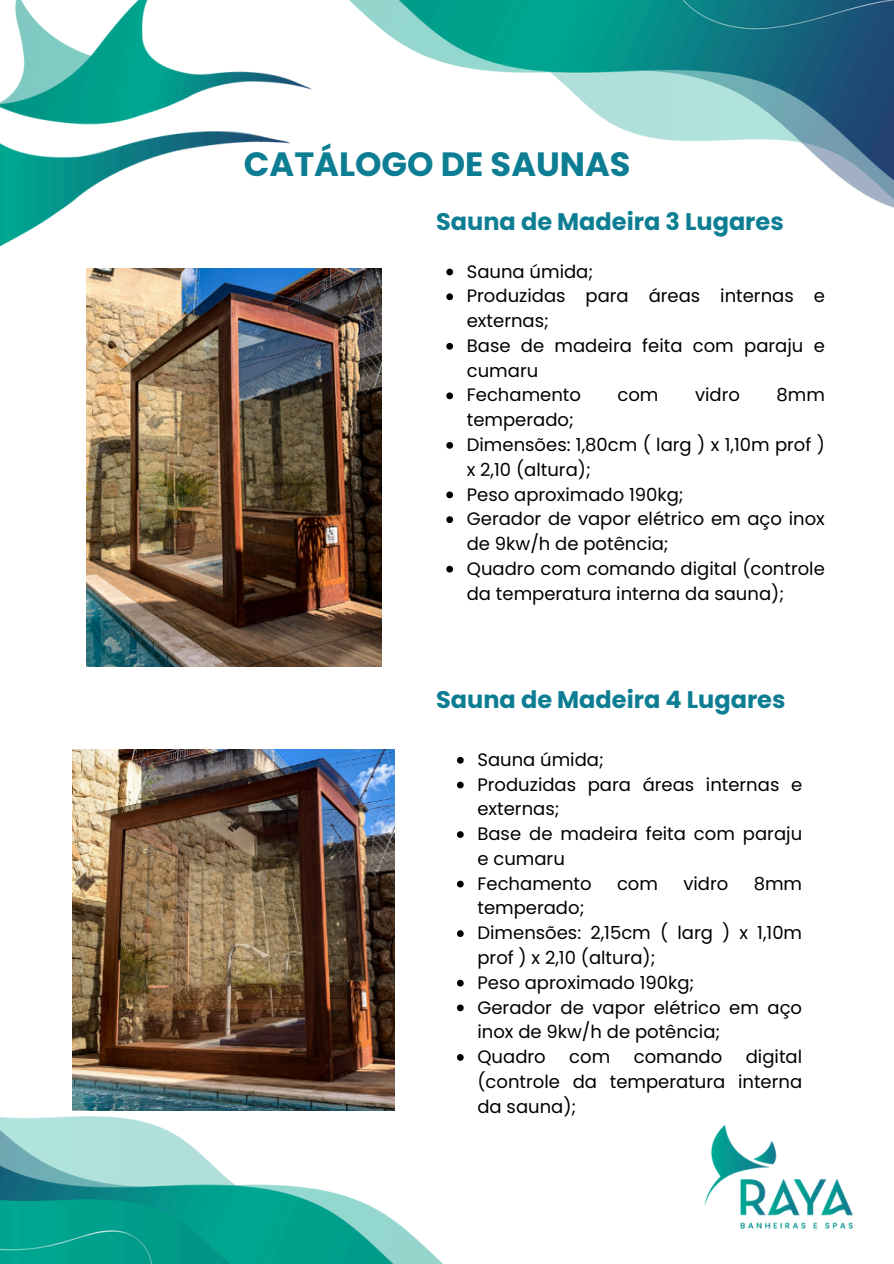
<style>
.page{position:relative;width:894px;height:1264px;background:#fff}
.page>*{position:absolute;margin:0;border:0;box-sizing:border-box;transform-origin:0 0}
.t1{font:700 33.6px "Poppins";color:#0c7d92}
.t2{font:700 24px "Poppins";color:#0c7d92}
.t3{font:18px/24.8px "Poppins";color:#000}
</style>
<div class="page">
<img style="left:0;top:0;width:893px;height:1263px">
<svg style="left:446px;top:269px;width:7px;height:6px"></svg>
<svg style="left:446px;top:293px;width:7px;height:7px"></svg>
<svg style="left:446px;top:343px;width:7px;height:7px"></svg>
<svg style="left:446px;top:392px;width:7px;height:7px"></svg>
<svg style="left:446px;top:442px;width:7px;height:7px"></svg>
<svg style="left:446px;top:491px;width:7px;height:7px"></svg>
<svg style="left:446px;top:516px;width:7px;height:7px"></svg>
<svg style="left:446px;top:566px;width:7px;height:6px"></svg>
<svg style="left:457px;top:757px;width:6px;height:6px"></svg>
<svg style="left:457px;top:781px;width:6px;height:7px"></svg>
<svg style="left:457px;top:831px;width:6px;height:7px"></svg>
<svg style="left:457px;top:880px;width:6px;height:7px"></svg>
<svg style="left:457px;top:930px;width:6px;height:7px"></svg>
<svg style="left:457px;top:979px;width:6px;height:7px"></svg>
<svg style="left:457px;top:1004px;width:6px;height:7px"></svg>
<svg style="left:457px;top:1054px;width:6px;height:6px"></svg>
<img style="left:72px;top:749px;width:322px;height:361px">
<img style="left:86px;top:268px;width:295px;height:398px">
<h1 class="t1" style="left:244px;top:141px;width:388px">CATÁLOGO DE SAUNAS</h1>
<p class="t2" style="left:436px;top:205px;width:349px">Sauna de Madeira 3 Lugares</p>
<h2 class="t3" style="left:466px;top:259px;width:128px">Sauna úmida;</h2>
<p class="t3" style="left:466px;top:284px;width:359px">Produzidas para áreas internas e externas;</p>
<p class="t3" style="left:466px;top:333px;width:359px">Base de madeira feita com paraju e cumaru</p>
<p class="t3" style="left:466px;top:383px;width:116px">Fechamento</p>
<p class="t3" style="left:617px;top:383px;width:42px">com</p>
<p class="t3" style="left:694px;top:383px;width:46px">vidro</p>
<p class="t3" style="left:776px;top:383px;width:50px">8mm</p>
<p class="t3" style="left:466px;top:407px;width:108px">temperado;</p>
<p class="t3" style="left:466px;top:432px;width:359px">Dimensões: 1,80cm ( larg ) x 1,10m prof ) x 2,10 (altura);</p>
<p class="t3" style="left:466px;top:482px;width:218px">Peso aproximado 190kg;</p>
<p class="t3" style="left:466px;top:506px;width:359px">Gerador de vapor elétrico em aço inox de 9kw/h de potência;</p>
<p class="t3" style="left:466px;top:556px;width:359px">Quadro com comando digital (controle da temperatura interna da sauna);</p>
<p class="t2" style="left:436px;top:682px;width:351px">Sauna de Madeira 4 Lugares</p>
<p class="t3" style="left:477px;top:747px;width:128px">Sauna úmida;</p>
<p class="t3" style="left:477px;top:772px;width:326px">Produzidas para áreas internas e externas;</p>
<h2 class="t3" style="left:477px;top:821px;width:326px">Base de madeira feita com paraju e cumaru</h2>
<p class="t3" style="left:477px;top:871px;width:116px">Fechamento</p>
<p class="t3" style="left:617px;top:871px;width:42px">com</p>
<p class="t3" style="left:683px;top:871px;width:46px">vidro</p>
<p class="t3" style="left:753px;top:871px;width:50px">8mm</p>
<p class="t3" style="left:477px;top:895px;width:108px">temperado;</p>
<p class="t3" style="left:477px;top:920px;width:326px">Dimensões: 2,15cm ( larg ) x 1,10m prof ) x 2,10 (altura);</p>
<p class="t3" style="left:477px;top:970px;width:218px">Peso aproximado 190kg;</p>
<p class="t3" style="left:477px;top:994px;width:326px">Gerador de vapor elétrico em aço inox de 9kw/h de potência;</p>
<p class="t3" style="left:477px;top:1044px;width:70px">Quadro</p>
<p class="t3" style="left:569px;top:1044px;width:42px">com</p>
<p class="t3" style="left:633px;top:1044px;width:90px">comando</p>
<p class="t3" style="left:477px;top:1044px;width:326px;text-align:justify;text-indent:268px">digital (controle da temperatura interna da sauna);</p>
</div>
